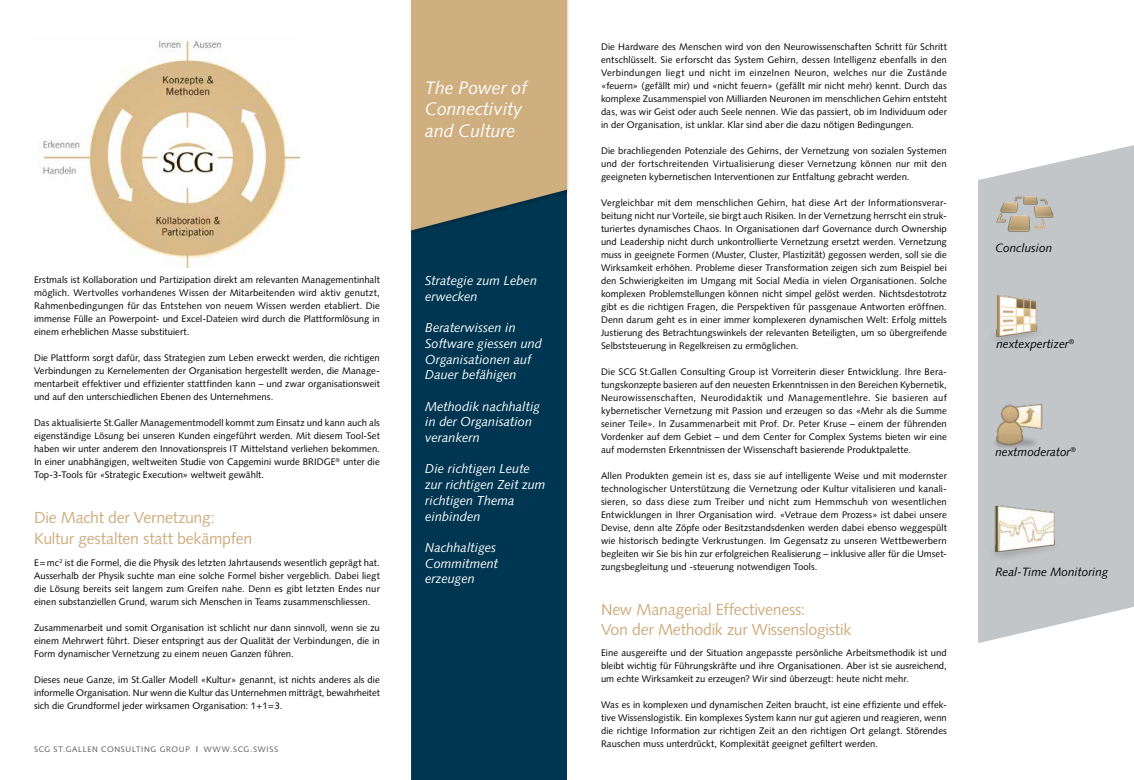
<style>
.page{position:relative;width:1134px;height:780px;background:#fff}
.page>*{position:absolute;margin:0;border:0;box-sizing:border-box;transform-origin:0 0}
.t1{font:italic 18px/21.7px "Syntax LT Std";color:#fff}
.t2{font:16px/21px "Syntax LT Std";letter-spacing:-.02em;color:#cfae80}
.t3{font:italic 13px/15.7px "Syntax LT Std";color:#fff}
.t4{font:italic 12px "Syntax LT Std";color:#000}
.t5{font:9.5px/13px "Syntax LT Std";letter-spacing:.005em;color:#000;text-align:justify}
.t6{font:8px "Syntax LT Std";letter-spacing:.085em;color:#58595b}
.s1{font-weight:700}
</style>
<div class="page">
<div style="left:411px;top:235px;width:156px;height:545px;background:#003651"></div>
<div style="left:409px;top:0;width:160px;height:235px;background:#000;opacity:.17"></div>
<svg style="left:411px;top:0;width:156px;height:230px;background:#bda37b"></svg>
<svg style="left:978px;top:145px;width:156px;height:498px;background:#c8cbcd"></svg>
<img style="left:978px;top:394px;width:83px;height:61px">
<img style="left:981px;top:183px;width:91px;height:61px">
<img style="left:978px;top:285px;width:81px;height:62px">
<img style="left:979px;top:497px;width:90px;height:62px">
<img style="left:42px;top:39px;width:257px;height:229px">
<h1 class="t1" style="left:425px;top:77px;width:103px">The Power of<br>Connectivity and Culture</h1>
<p class="t5" style="left:34px;top:273px;width:347px">Erstmals ist Kollaboration und Partizipation direkt am relevanten Managementinhalt möglich. Wertvolles vorhandenes Wissen der Mitarbeitenden wird aktiv genutzt, Rahmenbedingungen für das Entstehen von neuem Wissen werden etabliert. Die immense Fülle an Powerpoint- und Excel-Dateien wird durch die Plattformlösung in einem erheblichen Masse substituiert.</p>
<p class="t5" style="left:34px;top:351px;width:347px">Die Plattform sorgt dafür, dass Strategien zum Leben erweckt werden, die richtigen Verbindungen zu Kernelementen der Organisation hergestellt werden, die Manage&shy;mentarbeit effektiver und effizienter stattfinden kann – und zwar organisationsweit und auf den unterschiedlichen Ebenen des Unternehmens.</p>
<p class="t5" style="left:34px;top:416px;width:347px">Das aktualisierte St.Galler Managementmodell kommt zum Einsatz und kann auch als eigenständige Lösung bei unseren Kunden eingeführt werden. Mit diesem Tool-Set haben wir unter anderem den Innovationspreis IT Mittelstand verliehen bekommen.<br>In einer unabhängigen, weltweiten Studie von Capgemini wurde BRIDGE<sup>®</sup> unter die Top-3-Tools für «Strategic Execution» weltweit gewählt.</p>
<h2 class="t2" style="left:34px;top:507px;width:220px">Die Macht der Vernetzung:<br>Kultur gestalten statt bekämpfen</h2>
<p class="t5" style="left:34px;top:556px;width:347px">E=mc<sup>2</sup> ist die Formel, die die Physik des letzten Jahrtausends wesentlich geprägt hat.<br>Ausserhalb der Physik suchte man eine solche Formel bisher vergeblich. Dabei liegt die Lösung bereits seit langem zum Greifen nahe. Denn es gibt letzten Endes nur einen substanziellen Grund, warum sich Menschen in Teams zusammenschliessen.</p>
<p class="t5" style="left:34px;top:621px;width:347px">Zusammenarbeit und somit Organisation ist schlicht nur dann sinnvoll, wenn sie zu einem Mehrwert führt. Dieser entspringt aus der Qualität der Verbindungen, die in Form dynamischer Vernetzung zu einem neuen Ganzen führen.</p>
<p class="t5" style="left:34px;top:673px;width:347px">Dieses neue Ganze, im St.Galler Modell «Kultur» genannt, ist nichts anderes als die informelle Organisation. Nur wenn die Kultur das Unternehmen mitträgt, bewahrheitet sich die Grundformel jeder wirksamen Organisation: 1+1=3.</p>
<p class="t6" style="left:34px;top:744px;width:246px">SCG ST.GALLEN CONSULTING GROUP <span class="s1">|</span> WWW.SCG.SWISS</p>
<h3 class="t3" style="left:425px;top:273px;width:113px">Strategie zum Leben erwecken</h3>
<h3 class="t3" style="left:425px;top:320px;width:118px">Beraterwissen in<br>Software giessen und<br>Organisationen auf<br>Dauer befähigen</h3>
<h3 class="t3" style="left:425px;top:398px;width:116px">Methodik nachhaltig in der Organisation verankern</h3>
<h3 class="t3" style="left:425px;top:461px;width:122px">Die richtigen Leute zur richtigen Zeit zum richtigen Thema einbinden</h3>
<h3 class="t3" style="left:425px;top:539px;width:74px">Nachhaltiges<br>Commitment erzeugen</h3>
<p class="t5" style="left:601px;top:40px;width:347px">Die Hardware des Menschen wird von den Neurowissenschaften Schritt für Schritt entschlüsselt. Sie erforscht das System Gehirn, dessen Intelligenz ebenfalls in den Verbindungen liegt und nicht im einzelnen Neuron, welches nur die Zustände «feuern» (gefällt mir) und «nicht feuern» (gefällt mir nicht mehr) kennt. Durch das komplexe Zusammenspiel von Milliarden Neuronen im menschlichen Gehirn entsteht das, was wir Geist oder auch Seele nennen. Wie das passiert, ob im Individuum oder in der Organisation, ist unklar. Klar sind aber die dazu nötigen Bedingungen.</p>
<p class="t5" style="left:601px;top:144px;width:347px">Die brachliegenden Potenziale des Gehirns, der Vernetzung von sozialen Systemen und der fortschreitenden Virtualisierung dieser Vernetzung können nur mit den geeigneten kybernetischen Interventionen zur Entfaltung gebracht werden.</p>
<p class="t5" style="left:601px;top:196px;width:347px;text-align:left">Vergleichbar mit dem menschlichen Gehirn, hat diese Art der Informationsverar&shy;beitung nicht nur Vorteile, sie birgt auch Risiken. In der Vernetzung herrscht ein struk&shy;turiertes dynamisches Chaos. In Organisationen darf Governance durch Ownership und Leadership nicht durch unkontrollierte Vernetzung ersetzt werden. Vernetzung muss in geeignete Formen (Muster, Cluster, Plastizität) gegossen werden, soll sie die Wirksamkeit erhöhen. Probleme dieser Transformation zeigen sich zum Beispiel bei den Schwierigkeiten im Umgang mit Social Media in vielen Organisationen. Solche komplexen Problemstellungen können nicht simpel gelöst werden. Nichtsdestotrotz gibt es die richtigen Fragen, die Perspektiven für passgenaue Antworten eröffnen.<br>Denn darum geht es in einer immer komplexeren dynamischen Welt: Erfolg mittels Justierung des Betrachtungswinkels der relevanten Beteiligten, um so übergreifende Selbststeuerung in Regelkreisen zu ermöglichen.</p>
<p class="t5" style="left:601px;top:365px;width:347px;text-align:left">Die SCG St.Gallen Consulting Group ist Vorreiterin dieser Entwicklung. Ihre Bera&shy;tungskonzepte basieren auf den neuesten Erkenntnissen in den Bereichen Kybernetik, Neurowissenschaften, Neurodidaktik und Managementlehre. Sie basieren auf kybernetischer Vernetzung mit Passion und erzeugen so das «Mehr als die Summe seiner Teile». In Zusammenarbeit mit Prof. Dr. Peter Kruse – einem der führenden Vordenker auf dem Gebiet – und dem Center for Complex Systems bieten wir eine auf modernsten Erkenntnissen der Wissenschaft basierende Produktpalette.</p>
<p class="t5" style="left:601px;top:469px;width:347px;text-align:left">Allen Produkten gemein ist es, dass sie auf intelligente Weise und mit modernster technologischer Unterstützung die Vernetzung oder Kultur vitalisieren und kanali&shy;sieren, so dass diese zum Treiber und nicht zum Hemmschuh von wesentlichen Entwicklungen in Ihrer Organisation wird. «Vetraue dem Prozess» ist dabei unsere Devise, denn alte Zöpfe oder Besitzstandsdenken werden dabei ebenso weggespült wie historisch bedingte Verkrustungen. Im Gegensatz zu unseren Wettbewerbern begleiten wir Sie bis hin zur erfolgreichen Realisierung – inklusive aller für die Umset&shy;zungsbegleitung und -steuerung notwendigen Tools.</p>
<h2 class="t2" style="left:601px;top:600px;width:252px;line-height:19.3px">New Managerial Effectiveness:<br>Von der Methodik zur Wissenslogistik</h2>
<p class="t5" style="left:601px;top:646px;width:347px">Eine ausgereifte und der Situation angepasste persönliche Arbeitsmethodik ist und bleibt wichtig für Führungskräfte und ihre Organisationen. Aber ist sie ausreichend, um echte Wirksamkeit zu erzeugen? Wir sind überzeugt: heute nicht mehr.</p>
<p class="t5" style="left:601px;top:698px;width:347px">Was es in komplexen und dynamischen Zeiten braucht, ist eine effiziente und effek&shy;tive Wissenslogistik. Ein komplexes System kann nur gut agieren und reagieren, wenn die richtige Information zur richtigen Zeit an den richtigen Ort gelangt. Störendes Rauschen muss unterdrückt, Komplexität geeignet gefiltert werden.</p>
<p class="t4" style="left:995px;top:241px;width:58px">Conclusion</p>
<p class="t4" style="left:996px;top:337px;width:79px">nextexpertizer<sup>®</sup></p>
<p class="t4" style="left:995px;top:445px;width:82px">nextmoderator<sup>®</sup></p>
<p class="t4" style="left:995px;top:565px;width:114px">Real-Time Monitoring</p>
</div>
